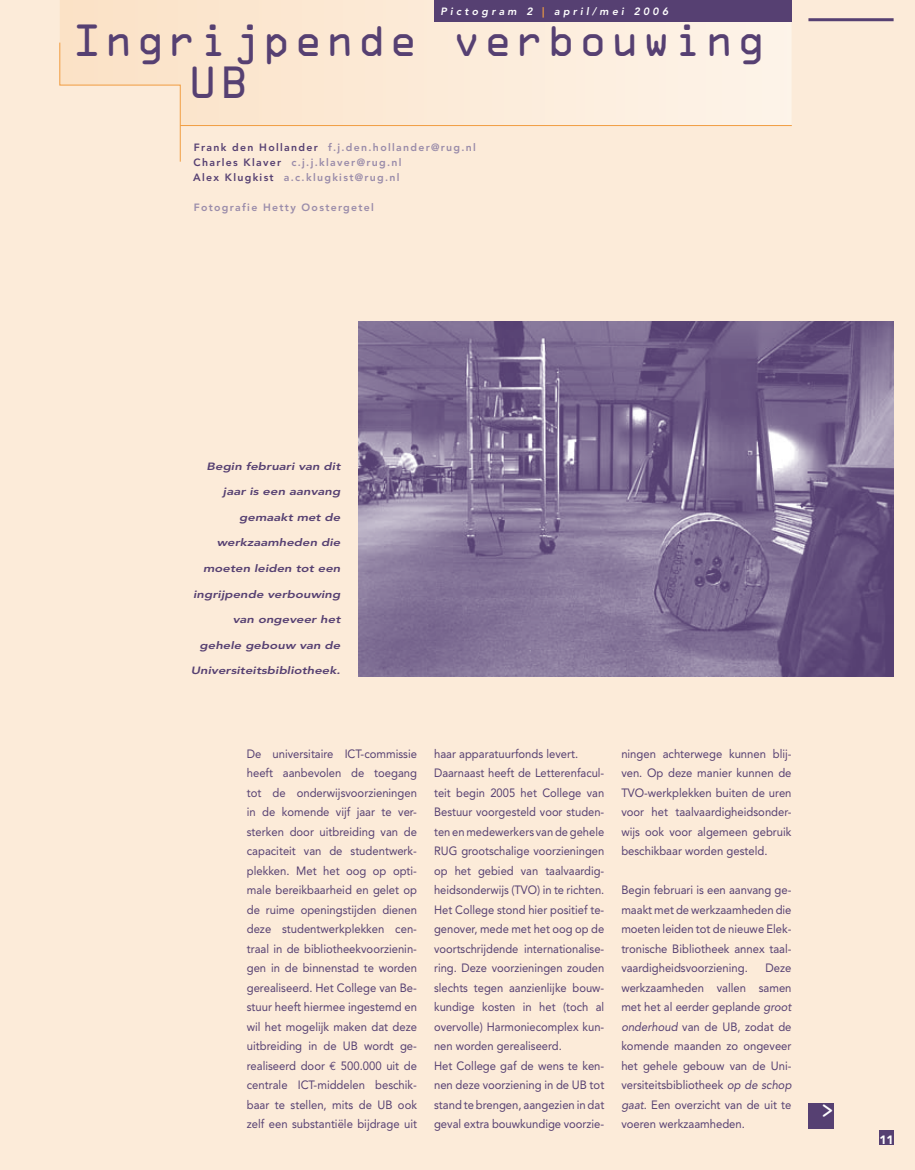
<style>
.page{position:relative;width:915px;height:1170px;background:#fff}
.page>*{position:absolute;margin:0;border:0;box-sizing:border-box;transform-origin:0 0}
.t1{font:40.5px/42px "OCRA Alternate";letter-spacing:.06em;color:#564072}
.t2{font:18px "OCRA Alternate";color:#fff;scale:.94 1}
.t3{font:12px/19.5px "Avenir";color:#564072;text-align:justify;scale:.94 1}
.t4{font:900 12px "Avenir";color:#fff}
.t5{font:italic 800 10.5px "Avenir";color:#564072;scale:1.25 1}
.t6{font:800 10.5px/15px "Avenir";letter-spacing:.125em;color:#9a8caa}
.t7{font:italic 800 10.5px "Avenir";letter-spacing:.31em;color:#fff}
.s1{font-style:normal;color:#f19d41}
.s2{color:#564072}
.s3{font-family:"Euro Mono"}
.s4{font-style:italic}
</style>
<div class="page">
<div style="left:0;top:0;width:914px;height:1169px;background:#fcebd9"></div>
<svg style="left:60px;top:0;width:731px;height:125px"></svg>
<svg style="left:59px;top:42px;width:122px;height:120px"></svg>
<hr style="left:180px;top:125px;width:611px;height:1px;background:#f19d41">
<div style="left:808px;top:1102px;width:25px;height:26px;background:#564072"></div>
<img style="left:358px;top:321px;width:535px;height:355px">
<hr style="left:808px;top:18px;width:85px;height:3px;background:#564072">
<div style="left:434px;top:0;width:357px;height:21px;background:#564072"></div>
<div style="left:878px;top:1129px;width:15px;height:15px;background:#564072"></div>
<p class="t7" style="left:440px;top:5px;width:229px">Pictogram 2 <span class="s1">|</span> april/mei 2006</p>
<h1 class="t1" style="left:188px;top:24px;width:579px;text-indent:-116px">Ingrijpende verbouwing<br>UB</h1>
<p class="t6" style="left:193px;top:140px;width:284px"><span class="s2">Frank den Hollander</span> f.j.den.hollander@rug.nl<br><span class="s2">Charles Klaver</span> c.j.j.klaver@rug.nl<br><span class="s2">Alex Klugkist</span> a.c.klugkist@rug.nl</p>
<p class="t6" style="left:194px;top:200px;width:182px">Fotografie Hetty Oostergetel</p>
<p class="t5" style="left:206px;top:460px;width:108px">Begin februari van dit</p>
<p class="t5" style="left:223px;top:485px;width:95px">jaar is een aanvang</p>
<p class="t5" style="left:239px;top:511px;width:82px">gemaakt met de</p>
<p class="t5" style="left:217px;top:536px;width:100px">werkzaamheden die</p>
<p class="t5" style="left:203px;top:562px;width:111px">moeten leiden tot een</p>
<p class="t5" style="left:193px;top:587px;width:119px">ingrijpende verbouwing</p>
<p class="t5" style="left:232px;top:613px;width:88px">van ongeveer het</p>
<p class="t5" style="left:199px;top:638px;width:114px">gehele gebouw van de</p>
<p class="t5" style="left:191px;top:664px;width:121px">Universiteitsbibliotheek.</p>
<p class="t3" style="left:247px;top:743px;width:182px">De universitaire ICT-commissie heeft aanbevolen de toegang tot de onderwijsvoorzieningen in de komende vijf jaar te ver&shy;sterken door uitbreiding van de capaciteit van de studentwerk&shy;plekken. Met het oog op opti&shy;male bereikbaarheid en gelet op de ruime openingstijden dienen deze studentwerkplekken cen&shy;traal in de bibliotheekvoorzienin&shy;gen in de binnenstad te worden gerealiseerd. Het College van Be&shy;stuur heeft hiermee ingestemd en wil het mogelijk maken dat deze uitbreiding in de UB wordt ge&shy;realiseerd door <span class="s3">€</span> 500.000 uit de centrale ICT-middelen beschik&shy;baar te stellen, mits de UB ook zelf een substantiële bijdrage uit</p>
<p class="t3" style="left:434px;top:743px;width:182px;text-align:left">haar apparatuurfonds levert.<br>Daarnaast heeft de Letterenfacul&shy;teit begin 2005 het College van<br>Bestuur voorgesteld voor studen&shy;ten en medewerkers van de gehele<br>RUG grootschalige voorzieningen op het gebied van taalvaardig&shy;heidsonderwijs (TVO) in te richten.<br>Het College stond hier positief te&shy;genover, mede met het oog op de voortschrijdende internationalise&shy;ring. Deze voorzieningen zouden slechts tegen aanzienlijke bouw&shy;kundige kosten in het (toch al overvolle) Harmoniecomplex kun&shy;nen worden gerealiseerd.<br>Het College gaf de wens te ken&shy;nen deze voorziening in de UB tot stand te brengen, aangezien in dat geval extra bouwkundige voorzie-</p>
<p class="t3" style="left:621px;top:743px;width:182px">ningen achterwege kunnen blij&shy;ven. Op deze manier kunnen de TVO-werkplekken buiten de uren voor het taalvaardigheidsonder&shy;wijs ook voor algemeen gebruik beschikbaar worden gesteld.</p>
<p class="t3" style="left:621px;top:880px;width:182px">Begin februari is een aanvang ge&shy;maakt met de werkzaamheden die moeten leiden tot de nieuwe Elek&shy;tronische Bibliotheek annex taal&shy;vaardigheidsvoorziening.</p>
<p class="t3" style="left:621px;top:958px;width:182px;text-indent:144px">Deze werkzaamheden vallen samen met het al eerder geplande <span class="s4">groot onderhoud</span> van de UB, zodat de komende maanden zo ongeveer het gehele gebouw van de Uni&shy;versiteitsbibliotheek <span class="s4">op de schop gaat</span>. Een overzicht van de uit te voeren werkzaamheden.</p>
<h2 class="t2" style="left:821px;top:1103px;width:14px">&gt;</h2>
<p class="t4" style="left:879px;top:1132px;width:16px">11</p>
</div>
